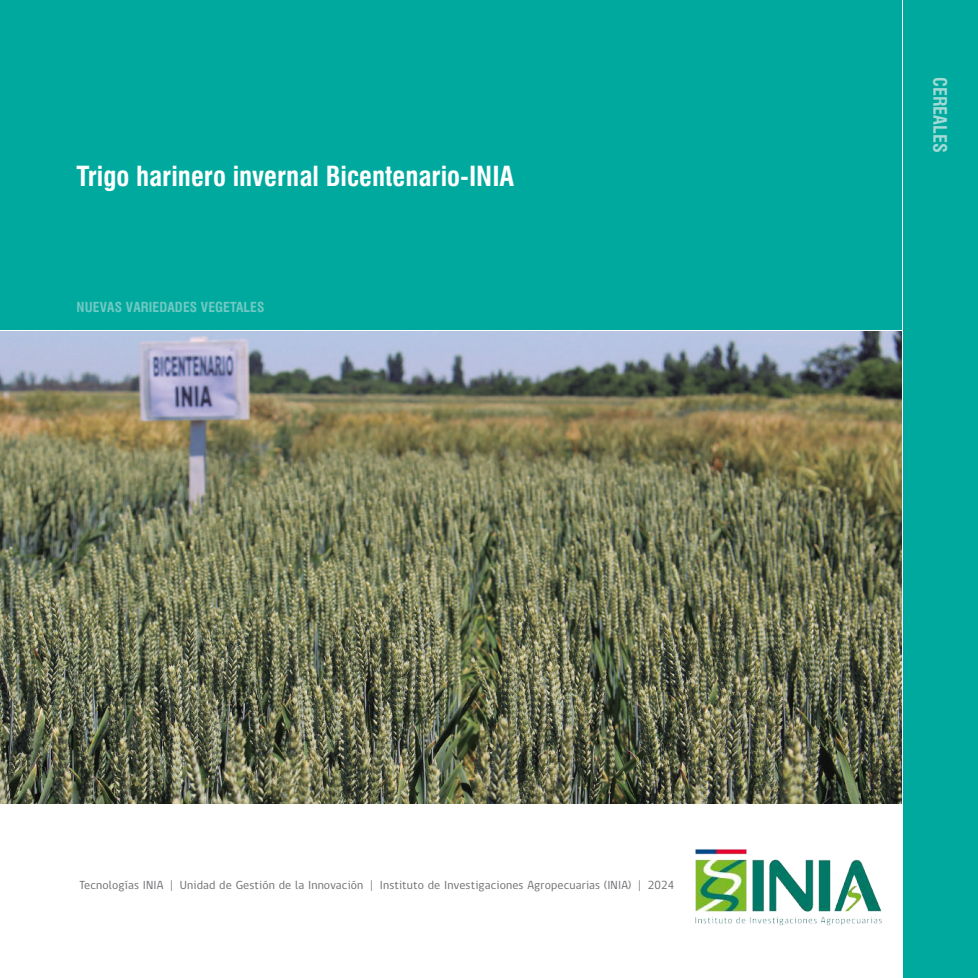
<style>
.page{position:relative;width:978px;height:978px;background:#fff}
.page>*{position:absolute;margin:0;border:0;box-sizing:border-box;transform-origin:0 0}
.t1{font:700 condensed 27px "Swiss 721 BT";color:#fff}
.t2{font:700 condensed 18px "Swiss 721 BT";letter-spacing:.01em;color:#a3dad6}
.t3{font:700 condensed 13.5px "Swiss 721 BT";letter-spacing:.01em;color:#71c9c4}
.t4{font:12px "gob CL";letter-spacing:.01em;color:#6c6d70}
</style>
<div class="page">
<div style="left:0;top:0;width:901px;height:330px;background:#00a99d"></div>
<div style="left:904px;top:0;width:74px;height:978px;background:#00a99d"></div>
<img style="left:0;top:332px;width:901px;height:471px">
<img style="left:695px;top:849px;width:187px;height:77px">
<h1 class="t1" style="left:77px;top:160px;width:439px">Trigo harinero invernal Bicentenario-INIA</h1>
<p class="t3" style="left:77px;top:299px;width:189px">NUEVAS VARIEDADES VEGETALES</p>
<p class="t4" style="left:80px;top:877px;width:596px">Tecnologías INIA | Unidad de Gestión de la Innovación | Instituto de Investigaciones Agropecuarias (INIA) | 2024</p>
<h2 class="t2" style="left:951px;top:77px;width:78px;rotate:90deg">CEREALES</h2>
</div>
